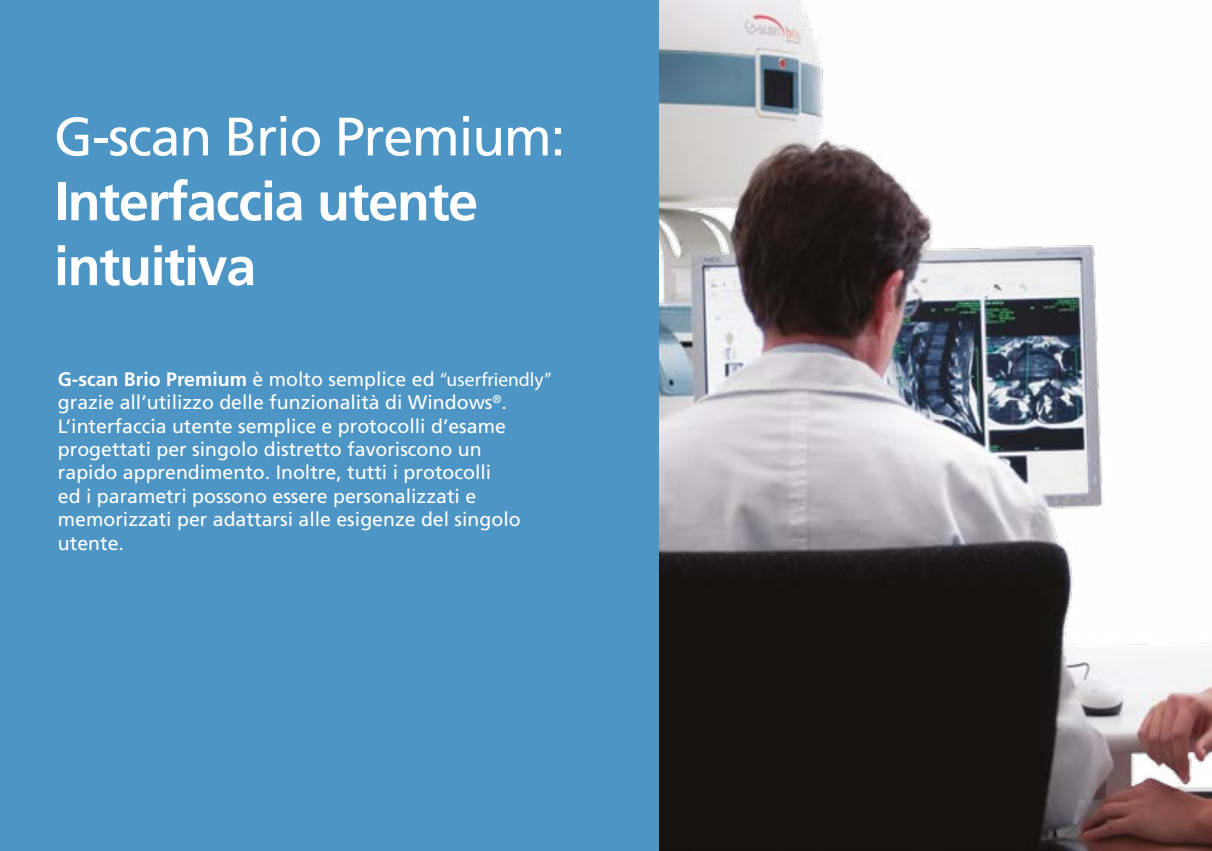
<style>
.page{position:relative;width:1212px;height:851px;background:#fff}
.page>*{position:absolute;margin:0;border:0;box-sizing:border-box;transform-origin:0 0}
.t1{font:700 54px/64.8px "Frutiger LT Std";letter-spacing:-.025em;color:#fff}
.t2{font:54px "Frutiger LT Std";letter-spacing:-.025em;color:#fff}
.t3{font:19.5px/23.4px "Frutiger LT Std";color:#fff}
.s1{font-weight:700}
.s2{font-family:"Myriad Pro"}
</style>
<div class="page">
<img style="left:658px;top:0;width:554px;height:850px">
<div style="left:0;top:0;width:658px;height:850px;background:#4d95c4"></div>
<h1 class="t2" style="left:54px;top:105px;width:513px">G-scan Brio Premium:</h1>
<h1 class="t1" style="left:54px;top:169px;width:426px">Interfaccia utente intuitiva</h1>
<p class="t3" style="left:58px;top:367px;width:495px"><span class="s1">G-scan Brio Premium</span> è molto semplice ed <span class="s2">“userfriendly” </span>grazie all’utilizzo delle funzionalità di Windows<sup>®</sup>.<br>L’interfaccia utente semplice e protocolli d’esame progettati per singolo distretto favoriscono un<br>rapido apprendimento. Inoltre, tutti i protocolli<br>ed i parametri possono essere personalizzati e memorizzati per adattarsi alle esigenze del singolo utente.</p>
</div>
